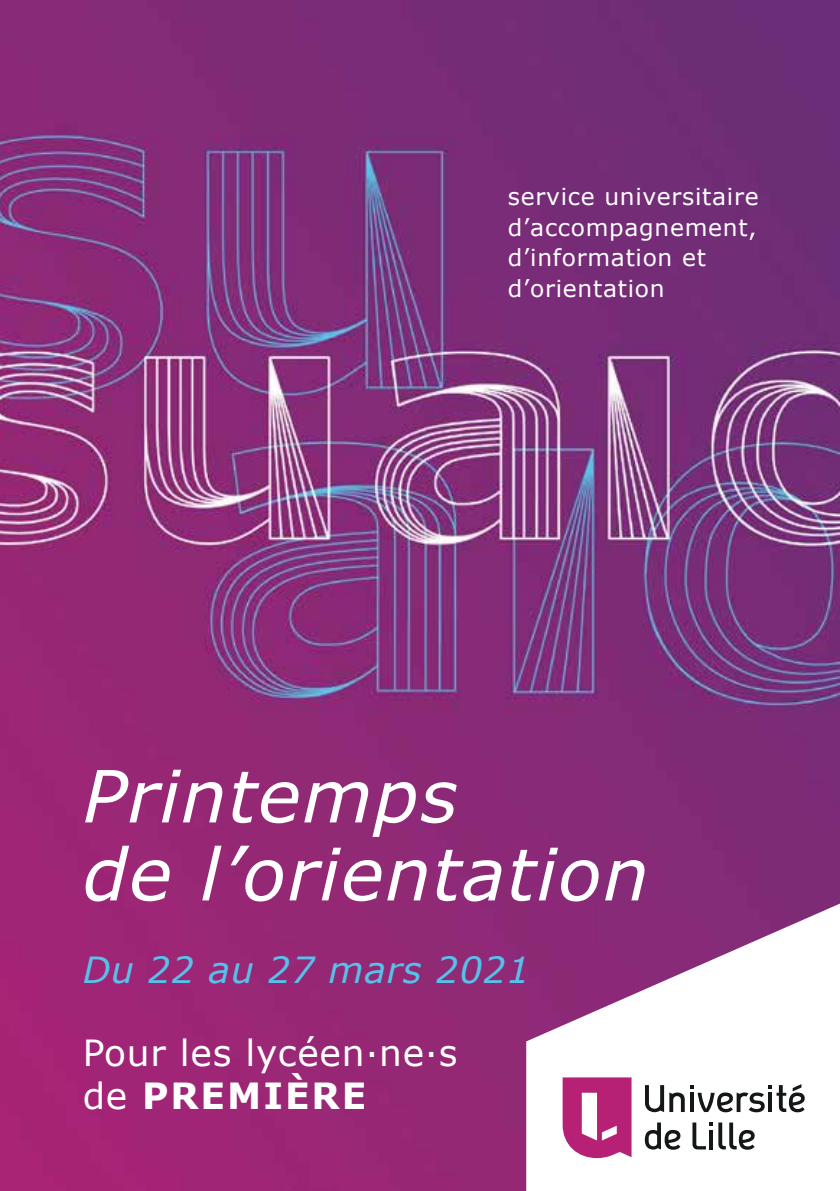
<style>
.page{position:relative;width:840px;height:1191px;background:#fff}
.page>*{position:absolute;margin:0;border:0;box-sizing:border-box;transform-origin:0 0}
.t1{font:italic 72px/78px "Verdana";letter-spacing:.02em;color:#fff}
.t2{font:36px/43.2px "Verdana";letter-spacing:.02em;color:#fff}
.t3{font:italic 36px "Verdana";letter-spacing:.02em;color:#57c1e9}
.t4{font:23.4px/30.6px "Verdana";letter-spacing:.03em;color:#fff}
.s1{font-weight:700}
</style>
<div class="page">
<img style="left:0;top:0;width:839px;height:1191px">
<svg style="left:526px;top:903px;width:313px;height:288px"></svg>
<svg style="left:562px;top:1077px;width:69px;height:81px"></svg>
<svg style="left:644px;top:1085px;width:19px;height:27px"></svg>
<svg style="left:644px;top:1122px;width:36px;height:27px"></svg>
<svg style="left:692px;top:1122px;width:20px;height:27px"></svg>
<svg style="left:718px;top:1122px;width:36px;height:27px"></svg>
<svg style="left:669px;top:1084px;width:135px;height:28px"></svg>
<p class="t4" style="left:507px;top:181px;width:252px">service universitaire d’accompagnement, d’information et d’orientation</p>
<h1 class="t1" style="left:83px;top:756px;width:567px">Printemps<br>de l’orientation</h1>
<h2 class="t3" style="left:83px;top:945px;width:448px">Du 22 au 27 mars 2021</h2>
<h2 class="t2" style="left:83px;top:1031px;width:376px">Pour les lycéen·ne·s de <span class="s1">PREMIÈRE</span></h2>
</div>
